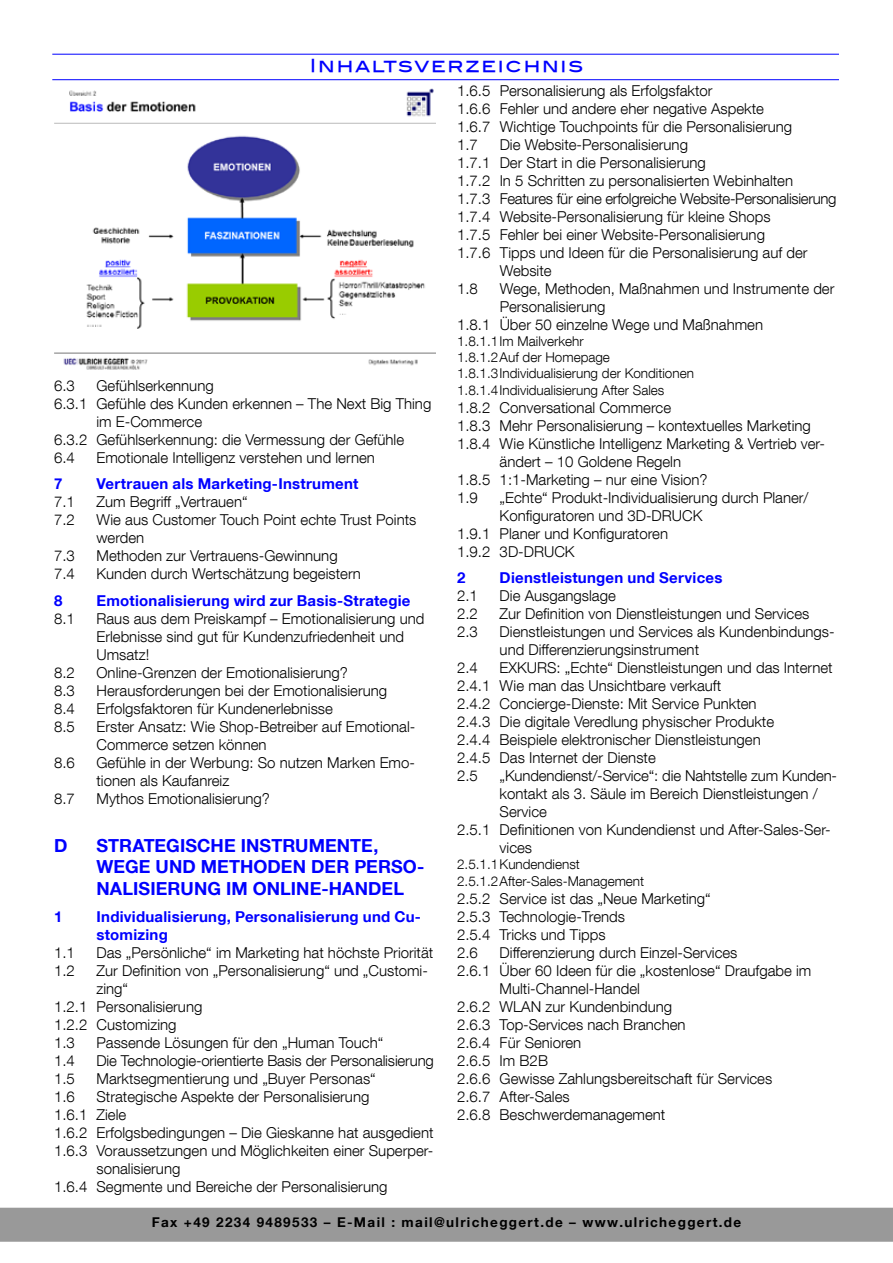
<style>
.page{position:relative;width:893px;height:1263px;background:#fff}
.page>*{position:absolute;margin:0;border:0;box-sizing:border-box;transform-origin:0 0}
.t1{font:700 18px/21.6px "Helvetica Neue LT Com";letter-spacing:.005em;color:#00f}
.t2{font:18px "Blair Md ITCTT Medium";letter-spacing:.1em;color:#00f}
.t3{font:300 15px/18px "Helvetica Neue LT Com";color:#000}
.t4{font:700 15px/18px "Helvetica Neue LT Com";letter-spacing:.015em;color:#00f}
.t5{font:300 15px "Helvetica Neue LT Com";letter-spacing:-.02em;color:#000}
.t6{font:300 13.5px/16.2px "Helvetica Neue LT Com";color:#000}
.t7{font:700 13.5px "Helvetica Neue LT Com";letter-spacing:.1em;color:#000}
</style>
<div class="page">
<div style="left:1px;top:1208px;width:891px;height:33px;background:#999"></div>
<div style="left:0;top:1208px;width:893px;height:34px;border:2px solid #999"></div>
<hr style="left:52px;top:54px;width:787px;height:1px;background:#00f">
<hr style="left:52px;top:79px;width:787px;height:1px;background:#00f">
<img style="left:54px;top:88px;width:382px;height:282px">
<p class="t2" style="left:310px;top:54px;width:275px">Inhaltsverzeichnis</p>
<p class="t3" style="left:54px;top:376px;width:22px">6.3</p>
<p class="t3" style="left:97px;top:376px;width:119px">Gefühlserkennung</p>
<p class="t3" style="left:54px;top:394px;width:379px">6.3.1 Gefühle des Kunden erkennen – The Next Big Thing</p>
<p class="t3" style="left:97px;top:412px;width:107px">im E-Commerce</p>
<p class="t3" style="left:54px;top:430px;width:352px">6.3.2 Gefühlserkennung: die Vermessung der Gefühle</p>
<p class="t3" style="left:54px;top:448px;width:22px">6.4</p>
<p class="t3" style="left:97px;top:448px;width:280px">Emotionale Intelligenz verstehen und lernen</p>
<p class="t4" style="left:54px;top:474px;width:10px">7</p>
<p class="t4" style="left:97px;top:474px;width:263px">Vertrauen als Marketing-Instrument</p>
<p class="t3" style="left:54px;top:492px;width:22px">7.1</p>
<p class="t3" style="left:97px;top:492px;width:153px">Zum Begriff „Vertrauen“</p>
<p class="t3" style="left:54px;top:510px;width:22px">7.2</p>
<p class="t3" style="left:97px;top:510px;width:321px">Wie aus Customer Touch Point echte Trust Points werden</p>
<p class="t3" style="left:54px;top:546px;width:22px">7.3</p>
<p class="t3" style="left:97px;top:546px;width:243px">Methoden zur Vertrauens-Gewinnung</p>
<p class="t3" style="left:54px;top:564px;width:22px">7.4</p>
<p class="t3" style="left:97px;top:564px;width:266px">Kunden durch Wertschätzung begeistern</p>
<p class="t4" style="left:54px;top:591px;width:10px">8</p>
<p class="t4" style="left:97px;top:591px;width:315px">Emotionalisierung wird zur Basis-Strategie</p>
<p class="t3" style="left:54px;top:609px;width:22px">8.1</p>
<p class="t3" style="left:97px;top:609px;width:329px">Raus aus dem Preiskampf – Emotionalisierung und<br>Erlebnisse sind gut für Kundenzufriedenheit und<br>Umsatz!</p>
<p class="t3" style="left:54px;top:663px;width:22px">8.2</p>
<p class="t3" style="left:97px;top:663px;width:253px">Online-Grenzen der Emotionalisierung?</p>
<p class="t3" style="left:54px;top:681px;width:22px">8.3</p>
<p class="t3" style="left:97px;top:681px;width:292px">Herausforderungen bei der Emotionalisierung</p>
<p class="t3" style="left:54px;top:699px;width:22px">8.4</p>
<p class="t3" style="left:97px;top:699px;width:238px">Erfolgsfaktoren für Kundenerlebnisse</p>
<p class="t3" style="left:54px;top:717px;width:22px">8.5</p>
<p class="t3" style="left:97px;top:717px;width:320px">Erster Ansatz: Wie Shop-Betreiber auf Emotional-<br>Commerce setzen können</p>
<p class="t3" style="left:54px;top:753px;width:22px">8.6</p>
<p class="t3" style="left:97px;top:753px;width:318px">Gefühle in der Werbung: So nutzen Marken Emo&shy;tionen als Kaufanreiz</p>
<p class="t3" style="left:54px;top:789px;width:22px">8.7</p>
<p class="t3" style="left:97px;top:789px;width:175px">Mythos Emotionalisierung?</p>
<p class="t1" style="left:54px;top:834px;width:15px">D</p>
<p class="t1" style="left:97px;top:834px;width:329px">STRATEGISCHE INSTRUMENTE,<br>WEGE UND METHODEN DER PERSO-<br>NALISIERUNG IM ONLINE-HANDEL</p>
<p class="t4" style="left:54px;top:907px;width:10px">1</p>
<p class="t4" style="left:97px;top:907px;width:326px">Individualisierung, Personalisierung und Cu&shy;stomizing</p>
<p class="t3" style="left:54px;top:943px;width:22px">1.1</p>
<p class="t3" style="left:97px;top:943px;width:338px">Das „Persönliche“ im Marketing hat höchste Priorität</p>
<p class="t3" style="left:54px;top:961px;width:22px">1.2</p>
<p class="t3" style="left:97px;top:961px;width:333px">Zur Definition von „Personalisierung“ und „Customi-</p>
<p class="t3" style="left:97px;top:979px;width:33px">zing“</p>
<p class="t3" style="left:54px;top:997px;width:150px">1.2.1 Personalisierung</p>
<p class="t3" style="left:54px;top:1015px;width:124px">1.2.2 Customizing</p>
<p class="t3" style="left:54px;top:1033px;width:22px">1.3</p>
<p class="t3" style="left:97px;top:1033px;width:288px">Passende Lösungen für den „Human Touch“</p>
<p class="t3" style="left:54px;top:1051px;width:22px">1.4</p>
<p class="t3" style="left:97px;top:1051px;width:339px">Die Technologie-orientierte Basis der Personalisierung</p>
<p class="t3" style="left:54px;top:1069px;width:22px">1.5</p>
<p class="t3" style="left:97px;top:1069px;width:281px">Marktsegmentierung und „Buyer Personas“</p>
<p class="t3" style="left:54px;top:1087px;width:22px">1.6</p>
<p class="t3" style="left:97px;top:1087px;width:274px">Strategische Aspekte der Personalisierung</p>
<p class="t3" style="left:54px;top:1105px;width:74px">1.6.1 Ziele</p>
<p class="t3" style="left:54px;top:1123px;width:381px">1.6.2 Erfolgsbedingungen – Die Gieskanne hat ausgedient</p>
<p class="t3" style="left:54px;top:1141px;width:381px">1.6.3 Voraussetzungen und Möglichkeiten einer Superper-</p>
<p class="t3" style="left:97px;top:1159px;width:85px">sonalisierung</p>
<p class="t3" style="left:54px;top:1177px;width:335px">1.6.4 Segmente und Bereiche der Personalisierung</p>
<p class="t3" style="left:457px;top:81px;width:337px">1.6.5 Personalisierung als Erfolgsfaktor<br>1.6.6 Fehler und andere eher negative Aspekte 1.6.7 Wichtige Touchpoints für die Personalisierung 1.7</p>
<p class="t3" style="left:500px;top:135px;width:190px">Die Website-Personalisierung</p>
<p class="t3" style="left:457px;top:153px;width:250px">1.7.1 Der Start in die Personalisierung</p>
<p class="t3" style="left:457px;top:171px;width:337px">1.7.2 In 5 Schritten zu personalisierten Webinhalten</p>
<p class="t5" style="left:457px;top:189px;width:381px">1.7.3 Features für eine erfolgreiche Website-Personalisierung</p>
<p class="t3" style="left:457px;top:207px;width:315px">1.7.4 Website-Personalisierung für kleine Shops</p>
<p class="t3" style="left:457px;top:225px;width:309px">1.7.5 Fehler bei einer Website-Personalisierung</p>
<p class="t3" style="left:457px;top:243px;width:352px">1.7.6 Tipps und Ideen für die Personalisierung auf der</p>
<p class="t3" style="left:500px;top:261px;width:53px">Website</p>
<p class="t3" style="left:457px;top:279px;width:22px">1.8</p>
<p class="t3" style="left:500px;top:279px;width:336px">Wege, Methoden, Maßnahmen und Instrumente der</p>
<p class="t3" style="left:500px;top:297px;width:107px">Personalisierung</p>
<p class="t3" style="left:457px;top:315px;width:307px">1.8.1 Über 50 einzelne Wege und Maßnahmen</p>
<p class="t6" style="left:457px;top:333px;width:238px">1.8.1.1Im Mailverkehr<br>1.8.1.2Auf der Homepage 1.8.1.3Individualisierung der Konditionen 1.8.1.4Individualisierung After Sales</p>
<p class="t3" style="left:457px;top:398px;width:215px">1.8.2 Conversational Commerce</p>
<p class="t3" style="left:457px;top:416px;width:355px">1.8.3 Mehr Personalisierung – kontextuelles Marketing</p>
<p class="t3" style="left:457px;top:434px;width:369px">1.8.4 Wie Künstliche Intelligenz Marketing &amp; Vertrieb ver-</p>
<p class="t3" style="left:500px;top:452px;width:183px">ändert – 10 Goldene Regeln</p>
<p class="t3" style="left:457px;top:470px;width:252px">1.8.5 1:1-Marketing – nur eine Vision?</p>
<p class="t3" style="left:457px;top:488px;width:22px">1.9</p>
<p class="t3" style="left:500px;top:488px;width:310px">„Echte“ Produkt-Individualisierung durch Planer/</p>
<p class="t3" style="left:500px;top:506px;width:204px">Konfiguratoren und 3D-DRUCK</p>
<p class="t3" style="left:457px;top:524px;width:212px">1.9.1 Planer und Konfiguratoren</p>
<p class="t3" style="left:457px;top:542px;width:119px">1.9.2 3D-DRUCK</p>
<p class="t4" style="left:457px;top:568px;width:10px">2</p>
<p class="t4" style="left:500px;top:568px;width:224px">Dienstleistungen und Services</p>
<p class="t3" style="left:457px;top:586px;width:22px">2.1</p>
<p class="t3" style="left:500px;top:586px;width:118px">Die Ausgangslage</p>
<p class="t3" style="left:457px;top:604px;width:22px">2.2</p>
<p class="t3" style="left:500px;top:604px;width:311px">Zur Definition von Dienstleistungen und Services</p>
<p class="t3" style="left:457px;top:622px;width:22px">2.3</p>
<p class="t3" style="left:500px;top:622px;width:337px">Dienstleistungen und Services als Kundenbindungs&shy;und Differenzierungsinstrument</p>
<p class="t3" style="left:457px;top:658px;width:22px">2.4</p>
<p class="t3" style="left:457px;top:658px;width:377px;text-indent:43px">EXKURS: „Echte“ Dienstleistungen und das Internet 2.4.1 Wie man das Unsichtbare verkauft<br>2.4.2 Concierge-Dienste: Mit Service Punkten<br>2.4.3 Die digitale Veredlung physischer Produkte<br>2.4.4 Beispiele elektronischer Dienstleistungen<br>2.4.5 Das Internet der Dienste<br>2.5</p>
<p class="t3" style="left:500px;top:766px;width:337px">„Kundendienst/-Service“: die Nahtstelle zum Kunden-</p>
<p class="t3" style="left:500px;top:784px;width:320px">kontakt als 3. Säule im Bereich Dienstleistungen /</p>
<p class="t3" style="left:500px;top:802px;width:49px">Service</p>
<p class="t3" style="left:457px;top:820px;width:375px">2.5.1 Definitionen von Kundendienst und After-Sales-Ser-</p>
<p class="t3" style="left:500px;top:838px;width:34px">vices</p>
<p class="t6" style="left:457px;top:856px;width:189px">2.5.1.1Kundendienst<br>2.5.1.2After-Sales-Management</p>
<p class="t3" style="left:457px;top:889px;width:255px">2.5.2 Service ist das „Neue Marketing“<br>2.5.3 Technologie-Trends<br>2.5.4 Tricks und Tipps<br>2.6</p>
<p class="t3" style="left:500px;top:943px;width:239px">Differenzierung durch Einzel-Services</p>
<p class="t3" style="left:457px;top:961px;width:356px">2.6.1 Über 60 Ideen für die „kostenlose“ Draufgabe im</p>
<p class="t3" style="left:500px;top:979px;width:142px">Multi-Channel-Handel</p>
<p class="t3" style="left:457px;top:997px;width:217px">2.6.2 WLAN zur Kundenbindung</p>
<p class="t3" style="left:457px;top:1015px;width:230px">2.6.3 Top-Services nach Branchen</p>
<p class="t3" style="left:457px;top:1033px;width:126px">2.6.4 Für Senioren</p>
<p class="t3" style="left:457px;top:1051px;width:92px">2.6.5 Im B2B</p>
<p class="t3" style="left:457px;top:1069px;width:317px">2.6.6 Gewisse Zahlungsbereitschaft für Services</p>
<p class="t3" style="left:457px;top:1087px;width:114px">2.6.7 After-Sales</p>
<p class="t3" style="left:457px;top:1105px;width:210px">2.6.8 Beschwerdemanagement</p>
<p class="t7" style="left:152px;top:1214px;width:591px">Fax +49 2234 9489533 – E-Mail : mail@ulricheggert.de – www.ulricheggert.de</p>
</div>
